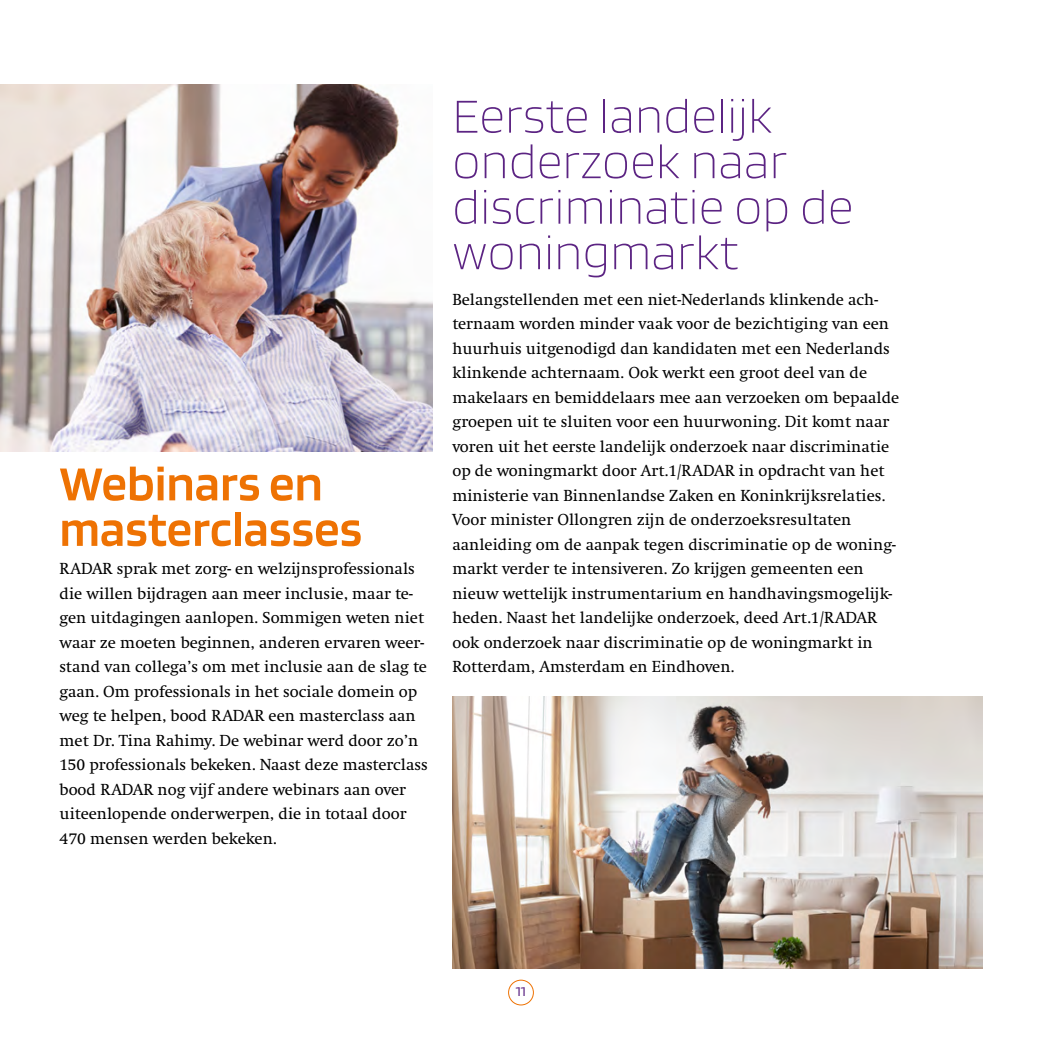
<style>
.page{position:relative;width:1042px;height:1042px;background:#fff}
.page>*{position:absolute;margin:0;border:0;box-sizing:border-box;transform-origin:0 0}
.tussenkop_radar{font:200 50.75px/45.5px "Blinker";letter-spacing:.005em;color:#5c2483}
.tussenkop_radar-2{font:600 50.75px/45.5px "Blinker";letter-spacing:.005em;color:#ee7203}
.body_radar{font:16.62px/24.5px "Swift";color:#000}
.t1{font:14px "Blinker";color:#5c2483}
</style>
<div class="page">
<div style="left:508px;top:980px;width:26px;height:25px;border:1px solid #ee7203;border-radius:50%"></div>
<img style="left:0;top:84px;width:432px;height:368px">
<img style="left:452px;top:697px;width:530px;height:271px">
<p class="tussenkop_radar-2" style="left:60px;top:462px;width:304px">Webinars en masterclasses</p>
<p class="body_radar" style="left:60px;top:557px;width:370px">RADAR sprak met zorg- en welzijnsprofessionals die willen bijdragen aan meer inclusie, maar te&shy;gen uitdagingen aanlopen. Sommigen weten niet waar ze moeten beginnen, anderen ervaren weer&shy;stand van collega’s om met inclusie aan de slag te gaan. Om professionals in het sociale domein op weg te helpen, bood RADAR een masterclass aan met Dr. Tina Rahimy. De webinar werd door zo’n 150 professionals bekeken. Naast deze masterclass bood RADAR nog vijf andere webinars aan over uiteenlopende onderwerpen, die in totaal door 470 mensen werden bekeken.</p>
<p class="tussenkop_radar" style="left:452px;top:95px;width:322px">Eerste landelijk</p>
<p class="tussenkop_radar" style="left:452px;top:140px;width:336px">onderzoek naar</p>
<p class="tussenkop_radar" style="left:452px;top:186px;width:402px">discriminatie op de woningmarkt</p>
<p class="body_radar" style="left:452px;top:287px;width:448px">Belangstellenden met een niet-Nederlands klinkende ach&shy;ternaam worden minder vaak voor de bezichtiging van een huurhuis uitgenodigd dan kandidaten met een Nederlands klinkende achternaam. Ook werkt een groot deel van de makelaars en bemiddelaars mee aan verzoeken om bepaalde groepen uit te sluiten voor een huurwoning. Dit komt naar voren uit het eerste landelijk onderzoek naar discriminatie op de woningmarkt door Art.1/RADAR in opdracht van het ministerie van Binnenlandse Zaken en Koninkrijksrelaties.<br>Voor minister Ollongren zijn de onderzoeksresultaten aanleiding om de aanpak tegen discriminatie op de woning&shy;markt verder te intensiveren. Zo krijgen gemeenten een nieuw wettelijk instrumentarium en handhavingsmogelijk&shy;heden. Naast het landelijke onderzoek, deed Art.1/RADAR ook onderzoek naar discriminatie op de woningmarkt in Rotterdam, Amsterdam en Eindhoven.</p>
<p class="t1" style="left:516px;top:984px;width:12px">11</p>
</div>
